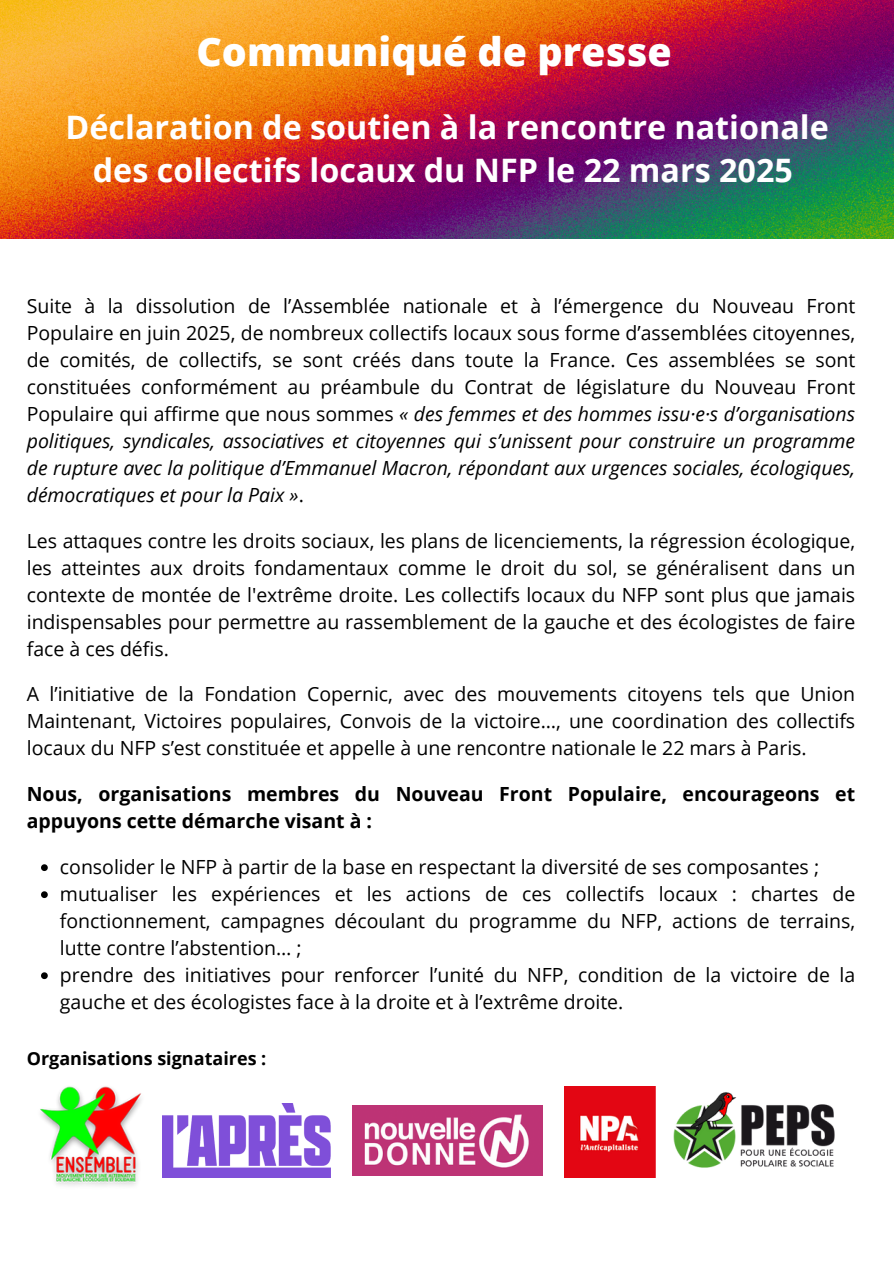
<style>
.page{position:relative;width:894px;height:1264px;background:#fff}
.page>*{position:absolute;margin:0;border:0;box-sizing:border-box;transform-origin:0 0}
.t1{font:800 39.3px "Open Sans";color:#fff}
.t2{font:700 32.25px/43px "Open Sans";color:#fff;text-align:center}
.t3{font:19.5px/27px "Open Sans";color:#000;text-align:justify}
.t4{font:700 19.5px/27px "Open Sans";color:#000}
.t5{font:700 18px "Open Sans";color:#000}
.s1{font-style:italic}
</style>
<div class="page">
<svg style="left:41px;top:864px;width:7px;height:7px"></svg>
<svg style="left:41px;top:891px;width:7px;height:7px"></svg>
<svg style="left:41px;top:972px;width:7px;height:7px"></svg>
<img style="left:40px;top:1086px;width:101px;height:100px">
<img style="left:162px;top:1103px;width:168px;height:74px">
<img style="left:352px;top:1105px;width:190px;height:70px">
<img style="left:564px;top:1086px;width:91px;height:91px">
<img style="left:0;top:0;width:893px;height:238px">
<img style="left:673px;top:1092px;width:162px;height:76px">
<p class="t1" style="left:196px;top:24px;width:477px">Communiqué de presse</p>
<p class="t2" style="left:66px;top:105px;width:764px">Déclaration de soutien à la rencontre nationale des collectifs locaux du NFP le 22 mars 2025</p>
<p class="t3" style="left:27px;top:292px;width:829px">Suite à la dissolution de l’Assemblée nationale et à l’émergence du Nouveau Front Populaire en juin 2025, de nombreux collectifs locaux sous forme d’assemblées citoyennes, de comités, de collectifs, se sont créés dans toute la France. Ces assemblées se sont constituées conformément au préambule du Contrat de législature du Nouveau Front Populaire qui affirme que nous sommes <span class="s1">« des femmes et des hommes issu·e·s d’organisations politiques, syndicales, associatives et citoyennes qui s’unissent pour construire un programme de rupture avec la politique d’Emmanuel Macron, répondant aux urgences sociales, écologiques, démocratiques et pour la Paix »</span>.</p>
<h1 class="t3" style="left:27px;top:526px;width:829px">Les attaques contre les droits sociaux, les plans de licenciements, la régression écologique, les atteintes aux droits fondamentaux comme le droit du sol, se généralisent dans un contexte de montée de l'extrême droite. Les collectifs locaux du NFP sont plus que jamais indispensables pour permettre au rassemblement de la gauche et des écologistes de faire face à ces défis.</h1>
<h2 class="t3" style="left:27px;top:680px;width:829px">A l’initiative de la Fondation Copernic, avec des mouvements citoyens tels que Union Maintenant, Victoires populaires, Convois de la victoire…, une coordination des collectifs locaux du NFP s’est constituée et appelle à une rencontre nationale le 22 mars à Paris.</h2>
<p class="t4" style="left:27px;top:780px;width:829px">Nous, organisations membres du Nouveau Front Populaire, encourageons et appuyons cette démarche visant à :</p>
<p class="t3" style="left:60px;top:853px;width:760px">consolider le NFP à partir de la base en respectant la diversité de ses composantes ;</p>
<p class="t3" style="left:60px;top:880px;width:796px">mutualiser les expériences et les actions de ces collectifs locaux : chartes de fonctionnement, campagnes découlant du programme du NFP, actions de terrains, lutte contre l’abstention… ;</p>
<h3 class="t3" style="left:60px;top:961px;width:796px">prendre des initiatives pour renforcer l’unité du NFP, condition de la victoire de la gauche et des écologistes face à la droite et à l’extrême droite.</h3>
<p class="t5" style="left:27px;top:1046px;width:241px">Organisations signataires :</p>
</div>
